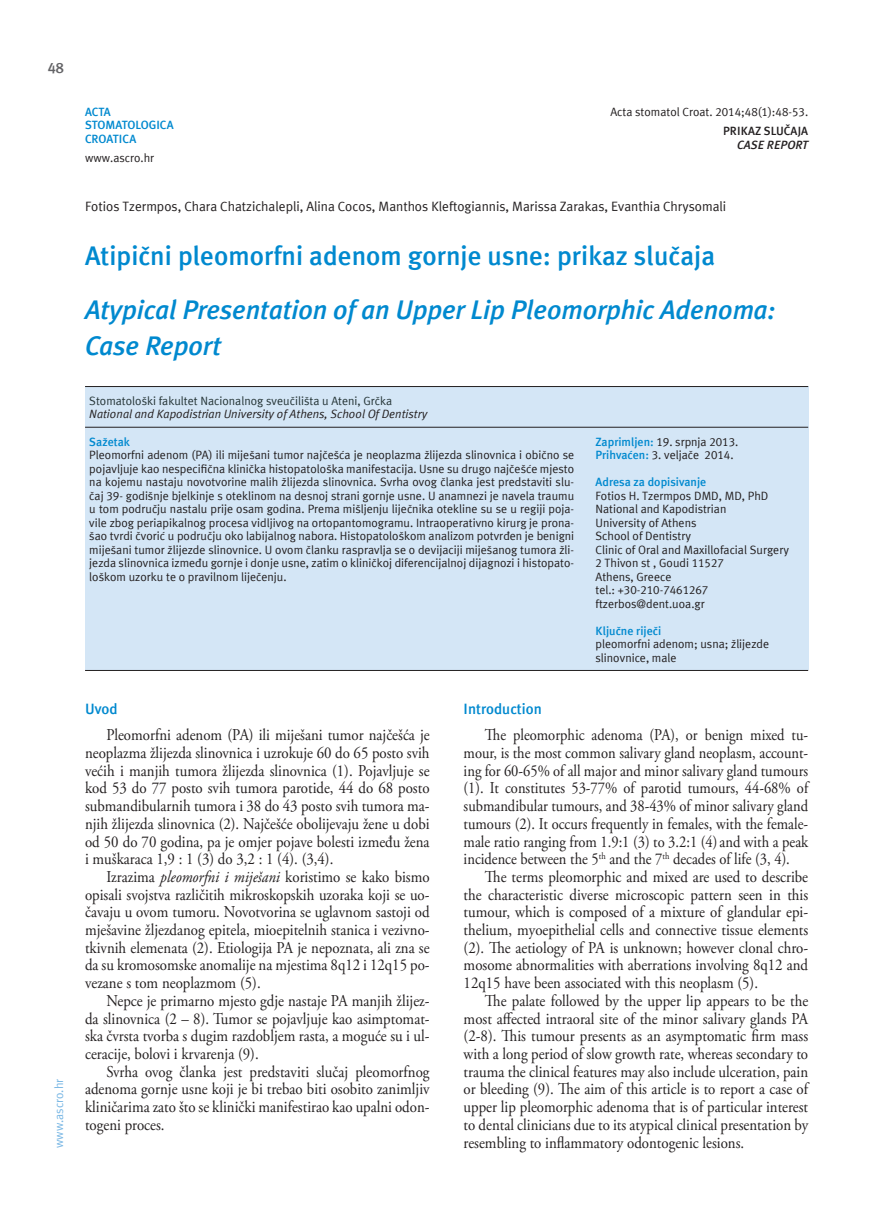
<style>
.page{position:relative;width:872px;height:1212px;background:#fff}
.page>*{position:absolute;margin:0;border:0;box-sizing:border-box;transform-origin:0 0}
.t1{font:italic 700 27px/36px "Meta ASC";letter-spacing:-.005em;color:#0089cf}
.t2{font:700 27px "Meta ASC";color:#0089cf}
.t3{font:16.5px/17.7px "Adobe Garamond Pro";color:#231f20;text-align:justify;scale:.9 1}
.t4{font:16.5px/17.7px "Adobe Garamond Pro";color:#231f20;text-align:justify;scale:.88 1}
.t5{font:700 15px "Meta ASC";color:#0089cf}
.t6{font:700 15px "Meta ASC";color:#636366}
.t7{font:13.5px "Meta ASC";color:#231f20}
.t8{font:12px/13.5px "Meta ASC";color:#231f20}
.t9{font:700 12px/13.5px "Meta ASC";color:#0089cf}
.t10{font:italic 12px "Meta ASC";color:#231f20}
.t11{font:12px "Meta ASC";color:#253537}
.t12{font:700 12px "Meta ASC";color:#231f20}
.t13{font:12px "Meta ASC";color:#77b6e4}
.t14{font:italic 700 12px "Meta ASC";letter-spacing:.01em;color:#231f20}
.s1{font-weight:700;color:#0089cf}
.s2{font-style:italic}
</style>
<div class="page">
<div style="left:85px;top:386px;width:723px;height:284px;background:#d4e6f6"></div>
<hr style="left:85px;top:386px;width:723px;height:1px;background:#231f20">
<hr style="left:85px;top:427px;width:723px;height:1px;background:#231f20">
<hr style="left:85px;top:670px;width:723px;height:1px;background:#231f20">
<p class="t6" style="left:48px;top:59px;width:18px">48</p>
<p class="t13" style="left:52px;top:1148px;width:71px;rotate:-90deg">www.ascro.hr</p>
<p class="t9" style="left:85px;top:105px;width:90px">ACTA<br>STOMATOLOGICA<br>CROATICA</p>
<p class="t8" style="left:85px;top:151px;width:71px">www.ascro.hr</p>
<p class="t8" style="left:610px;top:105px;width:199px">Acta stomatol Croat. 2014;48(1):48-53.</p>
<p class="t12" style="left:723px;top:124px;width:87px">PRIKAZ SLUČAJA</p>
<p class="t14" style="left:737px;top:138px;width:73px">CASE REPORT</p>
<p class="t7" style="left:85px;top:199px;width:642px">Fotios Tzermpos, Chara Chatzichalepli, Alina Cocos, Manthos Kleftogiannis, Marissa Zarakas, Evanthia Chrysomali</p>
<h1 class="t2" style="left:85px;top:240px;width:631px">Atipični pleomorfni adenom gornje usne: prikaz slučaja</h1>
<h1 class="t1" style="left:85px;top:292px;width:692px">Atypical Presentation of an Upper Lip Pleomorphic Adenoma:<br>Case Report</h1>
<p class="t11" style="left:89px;top:394px;width:304px">Stomatološki fakultet Nacionalnog sveučilišta u Ateni, Grčka</p>
<p class="t10" style="left:89px;top:407px;width:339px">National and Kapodistrian University of Athens, School Of Dentistry</p>
<p class="t9" style="left:89px;top:434px;width:42px">Sažetak</p>
<p class="t8" style="left:89px;top:448px;width:486px;text-align:justify">Pleomorfni adenom (PA) ili miješani tumor najčešća je neoplazma žlijezda slinovnica i obično se pojavljuje kao nespecifična klinička histopatološka manifestacija. Usne su drugo najčešće mjesto na kojemu nastaju novotvorine malih žlijezda slinovnica. Svrha ovog članka jest predstaviti slu&shy;čaj 39- godišnje bjelkinje s oteklinom na desnoj strani gornje usne. U anamnezi je navela traumu u tom području nastalu prije osam godina. Prema mišljenju liječnika otekline su se u regiji poja&shy;vile zbog periapikalnog procesa vidljivog na ortopantomogramu. Intraoperativno kirurg je prona&shy;šao tvrdi čvorić u području oko labijalnog nabora. Histopatološkom analizom potvrđen je benigni miješani tumor žlijezde slinovnice. U ovom članku raspravlja se o devijaciji miješanog tumora žli&shy;jezda slinovnica između gornje i donje usne, zatim o kliničkoj diferencijalnoj dijagnozi i histopato&shy;loškom uzorku te o pravilnom liječenju.</p>
<p class="t8" style="left:595px;top:434px;width:144px"><span class="s1">Zaprimljen:</span> 19. srpnja 2013.<br><span class="s1">Prihvaćen:</span> 3. veljače 2014.</p>
<p class="t9" style="left:595px;top:475px;width:112px">Adresa za dopisivanje</p>
<p class="t8" style="left:595px;top:488px;width:195px">Fotios H. Tzermpos DMD, MD, PhD<br>National and Kapodistrian<br>University of Athens<br>School of Dentistry<br>Clinic of Oral and Maxillofacial Surgery<br>2 Thivon st , Goudi 11527<br>Athens, Greece<br>tel.: +30-210-7461267 ftzerbos@dent.uoa.gr</p>
<p class="t9" style="left:595px;top:623px;width:67px">Ključne riječi</p>
<p class="t8" style="left:595px;top:637px;width:175px">pleomorfni adenom; usna; žlijezde slinovnice, male</p>
<p class="t5" style="left:85px;top:700px;width:34px">Uvod</p>
<p class="t3" style="left:85px;top:727px;width:384px;text-indent:21px">Pleomorfni adenom (PA) ili miješani tumor najčešća je neoplazma žlijezda slinovnica i uzrokuje 60 do 65 posto svih većih i manjih tumora žlijezda slinovnica (1). Pojavljuje se kod 53 do 77 posto svih tumora parotide, 44 do 68 posto submandibularnih tumora i 38 do 43 posto svih tumora ma&shy;njih žlijezda slinovnica (2). Najčešće obolijevaju žene u dobi od 50 do 70 godina, pa je omjer pojave bolesti između žena i muškaraca 1,9 : 1 (3) do 3,2 : 1 (4). (3,4).</p>
<p class="t3" style="left:85px;top:868px;width:384px;text-indent:21px">Izrazima <span class="s2">pleomorfni i miješani</span> koristimo se kako bismo opisali svojstva različitih mikroskopskih uzoraka koji se uo&shy;čavaju u ovom tumoru. Novotvorina se uglavnom sastoji od mješavine žljezdanog epitela, mioepitelnih stanica i vezivno&shy;tkivnih elemenata (2). Etiologija PA je nepoznata, ali zna se da su kromosomske anomalije na mjestima 8q12 i 12q15 po&shy;vezane s tom neoplazmom (5).</p>
<p class="t3" style="left:85px;top:992px;width:384px;text-indent:21px">Nepce je primarno mjesto gdje nastaje PA manjih žlijez&shy;da slinovnica (2 – 8). Tumor se pojavljuje kao asimptomat&shy;ska čvrsta tvorba s dugim razdobljem rasta, a moguće su i ul&shy;ceracije, bolovi i krvarenja (9).</p>
<p class="t3" style="left:85px;top:1063px;width:384px;text-indent:21px">Svrha ovog članka jest predstaviti slučaj pleomorfnog adenoma gornje usne koji je bi trebao biti osobito zanimljiv kliničarima zato što se klinički manifestirao kao upalni odon&shy;togeni proces.</p>
<p class="t5" style="left:463px;top:700px;width:80px">Introduction</p>
<p class="t4" style="left:463px;top:727px;width:393px;text-indent:21px">The pleomorphic adenoma (PA), or benign mixed tu&shy;mour, is the most common salivary gland neoplasm, account&shy;ing for 60-65% of all major and minor salivary gland tumours (1). It constitutes 53-77% of parotid tumours, 44-68% of submandibular tumours, and 38-43% of minor salivary gland tumours (2). It occurs frequently in females, with the female&shy;male ratio ranging from 1.9:1 (3) to 3.2:1 (4) and with a peak incidence between the 5<sup>th</sup> and the 7<sup>th</sup> decades of life (3, 4).</p>
<p class="t3" style="left:463px;top:868px;width:384px;text-indent:21px">The terms pleomorphic and mixed are used to describe the characteristic diverse microscopic pattern seen in this tumour, which is composed of a mixture of glandular epi&shy;thelium, myoepithelial cells and connective tissue elements (2). The aetiology of PA is unknown; however clonal chro&shy;mosome abnormalities with aberrations involving 8q12 and 12q15 have been associated with this neoplasm (5).</p>
<p class="t3" style="left:463px;top:992px;width:384px;text-indent:21px">The palate followed by the upper lip appears to be the most affected intraoral site of the minor salivary glands PA (2-8). This tumour presents as an asymptomatic firm mass with a long period of slow growth rate, whereas secondary to trauma the clinical features may also include ulceration, pain or bleeding (9). The aim of this article is to report a case of upper lip pleomorphic adenoma that is of particular interest to dental clinicians due to its atypical clinical presentation by resembling to inflammatory odontogenic lesions.</p>
</div>
